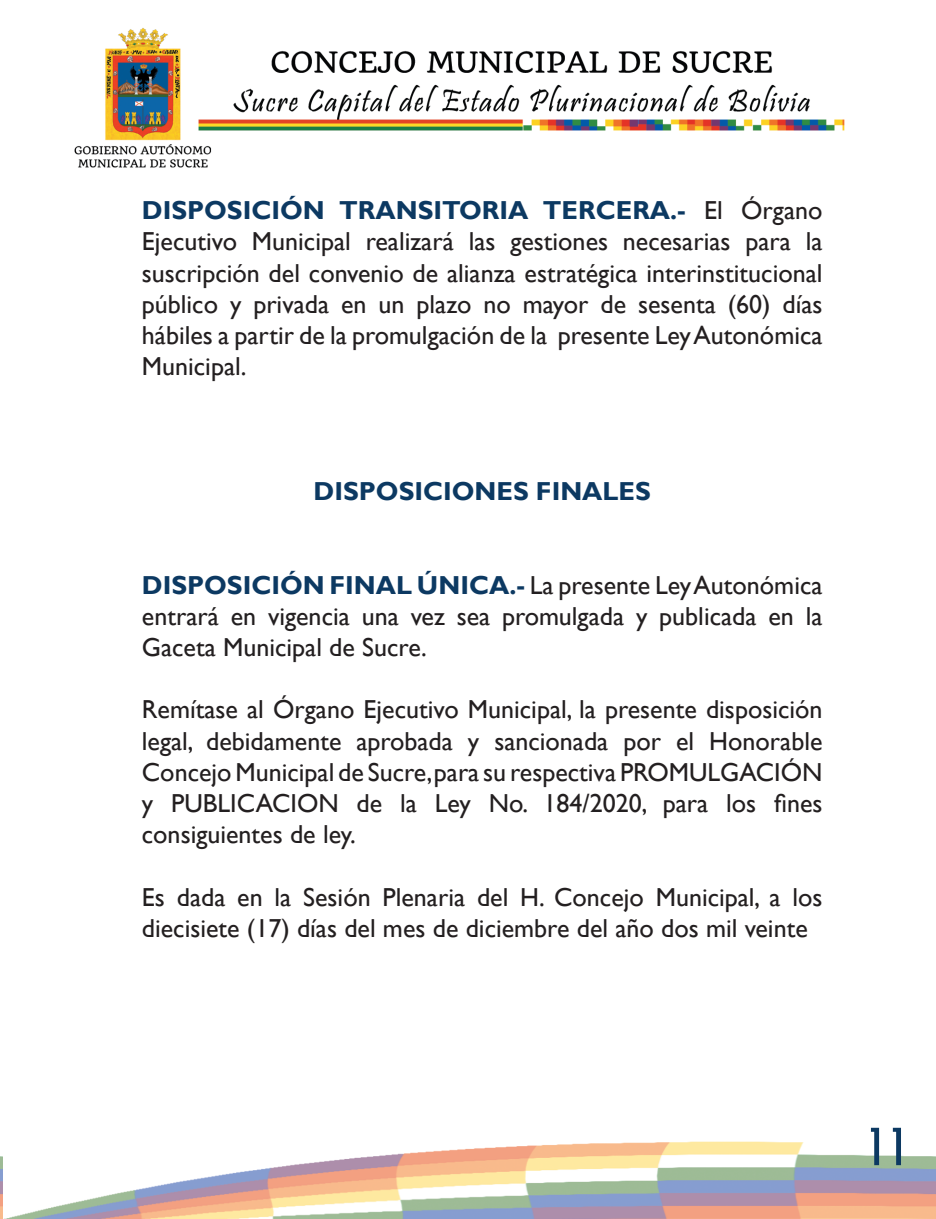
<style>
.page{position:relative;width:936px;height:1219px;background:#fff}
.page>*{position:absolute;margin:0;border:0;box-sizing:border-box;transform-origin:0 0}
.t1{font:condensed 60px "Tw Cen";color:#0c3962}
.t2{font:26px/31.2px "Gill Sans";color:#231f20;text-align:justify}
.t3{font:700 26px "Gill Sans";color:#0c3962}
.s1{font-weight:700;color:#0c3962}
</style>
<div class="page">
<img style="left:2px;top:28px;width:933px;height:1191px">
<p class="t2" style="left:142px;top:195px;width:682px"><span class="s1">DISPOSICIÓN TRANSITORIA TERCERA.-</span> El Órgano Ejecutivo Municipal realizará las gestiones necesarias para la suscripción del convenio de alianza estratégica interinstitucional público y privada en un plazo no mayor de sesenta (60) días hábiles a partir de la promulgación de la presente Ley Autonómica Municipal.</p>
<p class="t3" style="left:313px;top:476px;width:339px">DISPOSICIONES FINALES</p>
<p class="t2" style="left:142px;top:570px;width:682px"><span class="s1">DISPOSICIÓN FINAL ÚNICA.-</span> La presente Ley Autonómica entrará en vigencia una vez sea promulgada y publicada en la Gaceta Municipal de Sucre.</p>
<p class="t2" style="left:142px;top:695px;width:682px">Remítase al Órgano Ejecutivo Municipal, la presente disposición legal, debidamente aprobada y sancionada por el Honorable Concejo Municipal de Sucre,para su respectiva PROMULGACIÓN y PUBLICACION de la Ley No. 184/2020, para los fines consiguientes de ley.</p>
<p class="t2" style="left:142px;top:882px;width:682px">Es dada en la Sesión Plenaria del H. Concejo Municipal, a los diecisiete (17) días del mes de diciembre del año dos mil veinte</p>
<h1 class="t1" style="left:865px;top:1110px;width:45px">11</h1>
</div>
